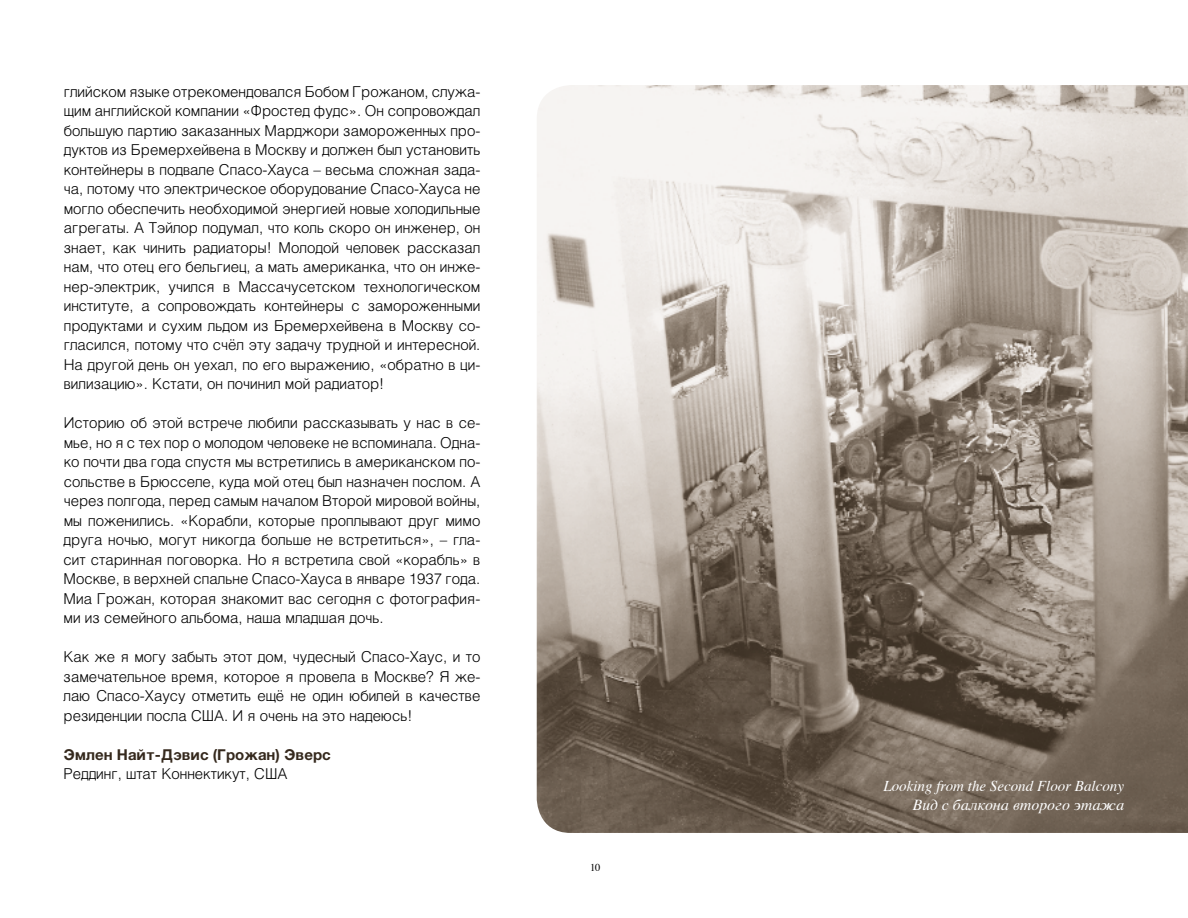
<style>
.page{position:relative;width:1188px;height:918px;background:#fff}
.page>*{position:absolute;margin:0;border:0;box-sizing:border-box;transform-origin:0 0}
.t1{font:italic 15.75px "CYR Times";color:#fff}
.t2{font:300 15px/19.5px "CYR Helvetica";color:#000;text-align:justify}
.t3{font:700 15px "CYR Helvetica";color:#35291d}
.t4{font:italic 15px "Times";color:#fff}
.t5{font:10.5px "Times";color:#000}
</style>
<div class="page">
<img style="left:537px;top:85px;width:651px;height:748px">
<p class="t2" style="left:64px;top:82px;width:418px">ukbqcrjv zpsrt jnhtrjvtyljdfkcz Åjåjv Uhjéfyjv, ckeéf&shy;obv fyukbqcrjq rjvgfybb ≤Ahjcntl aelc≥. Jy cjghjdjélfk åjkmieñ gfhnbñ pfrfpfyysö Vfhléjhb pfvjhjétyysö ghj&shy;lernjd bp Åhtvthötqdtyf d Vjcrde b ljkéty åsk ecnfyjdbnm rjyntqyths d gjldfkt Cgfcj-Öfecf – dtcmvf ckjéyfz pflf&shy;xf, gjnjve xnj äktrnhbxtcrjt jåjheljdfybt Cgfcj-Öfecf yt vjukj jåtcgtxbnm ytjåöjlbvjq äythubtq yjdst öjkjlbkmyst fuhtufns. F Näqkjh gjlevfk, xnj rjkm crjhj jy byétyth, jy pyftn, rfr xbybnm hflbfnjhs^ Vjkjljq xtkjdtr hfccrfpfk yfv, xnj jntw tuj åtkmubtw, f vfnm fvthbrfyrf, xnj jy byét&shy;yth-äktrnhbr, exbkcz d Vfccfxectncrjv ntöyjkjubxtcrjv bycnbnent, f cjghjdjélfnm rjyntqyths c pfvjhjétyysvb ghjlernfvb b ceöbv kmljv bp Åhtvthötqdtyf d Vjcrde cj&shy;ukfcbkcz, gjnjve xnj cxçk äne pflfxe nhelyjq b bynthtcyjq.<br>Yf lheujq ltym jy etöfk, gj tuj dshfétybñ, ≤jåhfnyj d wb&shy;dbkbpfwbñ≥. Rcnfnb, jy gjxbybk vjq hflbfnjh^</p>
<p class="t2" style="left:64px;top:414px;width:418px">Bcnjhbñ jå änjq dcnhtxt kñåbkb hfccrfpsdfnm e yfc d ct&shy;vmt, yj z c ntö gjh j vjkjljv xtkjdtrt yt dcgjvbyfkf. Jlyf&shy;rj gjxnb ldf ujlf cgecnz vs dcnhtnbkbcm d fvthbrfycrjv gj&shy;cjkmcndt d Åhñcctkt, relf vjq jntw åsk yfpyfxty gjckjv. F xthtp gjkujlf, gthtl cfvsv yfxfkjv Dnjhjq vbhjdjq djqys, vs gjétybkbcm. ≤Rjhfåkb, rjnjhst ghjgksdfñn lheu vbvj lheuf yjxmñ, vjuen ybrjulf åjkmit yt dcnhtnbnmcz≥, – ukf&shy;cbn cnfhbyyfz gjujdjhrf. Yj z dcnhtnbkf cdjq ≤rjhfåkm≥ d Vjcrdt, d dthöytq cgfkmyt Cgfcj-Öfecf d zydfht 1937 ujlf.<br>Vbf Uhjéfy, rjnjhfz pyfrjvbn dfc ctujlyz c ajnjuhfabz&shy;vb bp ctvtqyjuj fkmåjvf, yfif vkflifz ljxm.</p>
<p class="t2" style="left:64px;top:648px;width:418px">Rfr ét z vjue pfåsnm änjn ljv, xeltcysq Cgfcj-Öfec, b nj pfvtxfntkmyjt dhtvz, rjnjhjt z ghjdtkf d Vjcrdt? Z ét&shy;kfñ Cgfcj-Öfece jnvtnbnm toç yt jlby ñåbktq d rfxtcndt htpbltywbb gjckf CIF. B z jxtym yf änj yfltñcm^</p>
<p class="t3" style="left:64px;top:747px;width:269px">Äv-kty Yfq-n-Lä-dbc (Uhj-éfy) Ädthc</p>
<p class="t2" style="left:64px;top:765px;width:225px">Htllbyu, infn Rjyytrnbren, CIF</p>
<p class="t5" style="left:590px;top:858px;width:12px">10</p>
<p class="t4" style="left:883px;top:772px;width:242px">Looking from the Second Floor Balcony</p>
<p class="t1" style="left:913px;top:797px;width:213px">Dbl c åfkrjyf dnjhjuj änféf</p>
</div>
